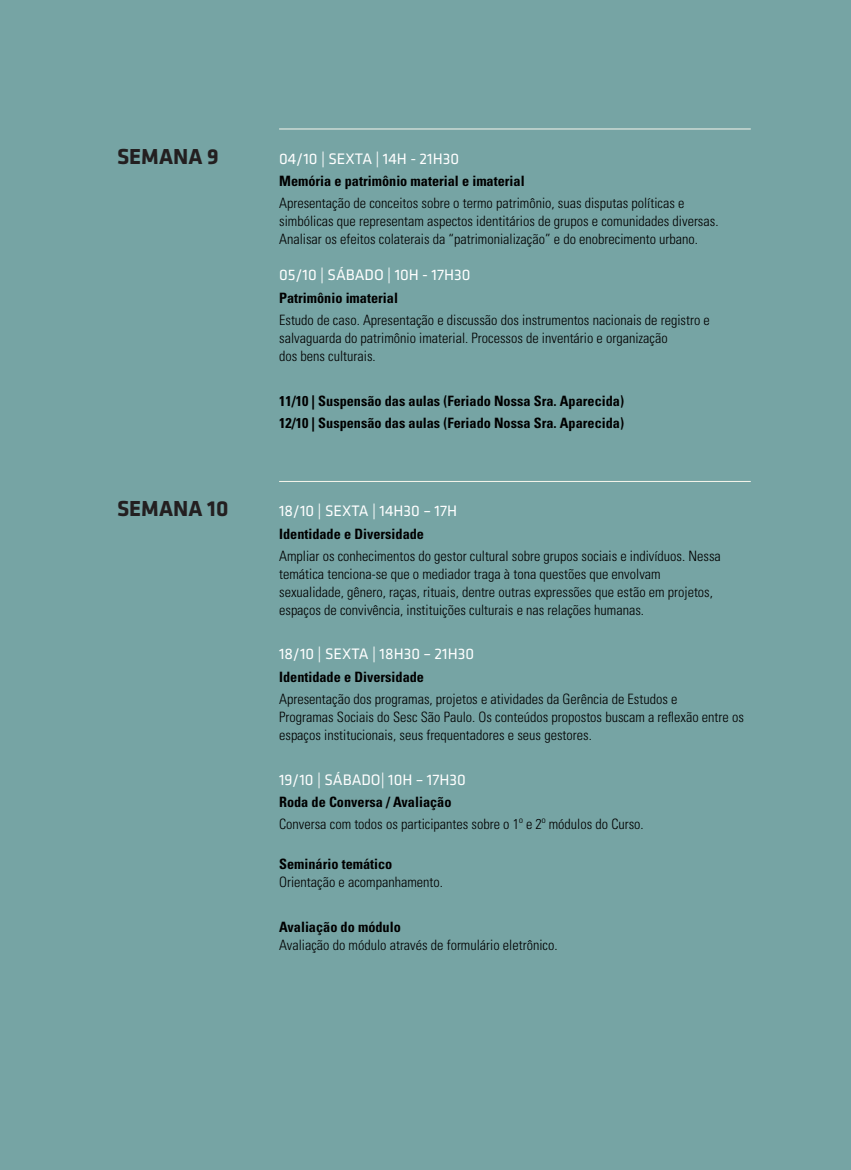
<style>
.page{position:relative;width:851px;height:1170px;background:#fff}
.page>*{position:absolute;margin:0;border:0;box-sizing:border-box;transform-origin:0 0}
.novo_texto{font:700 22.5px "Klavika CH";color:#231f20}
.novo_texto-2{font:15.75px "Klavika CH";color:#fff}
.t1{font:300 condensed 14.25px/18px "Univers";color:#000}
.TITULO_atividade{font:700 condensed 14.25px "Univers";color:#000}
.s1{font-weight:700}
</style>
<div class="page">
<div style="left:0;top:0;width:850px;height:1169px;background:#76a4a4"></div>
<hr style="left:279px;top:129px;width:471px;height:1px;background:#f7f6ec">
<hr style="left:279px;top:481px;width:471px;height:1px;background:#f7f6ec">
<p class="novo_texto" style="left:117px;top:140px;width:103px">SEMANA 9</p>
<p class="novo_texto-2" style="left:279px;top:148px;width:181px">04/10 | SEXTA | 14H - 21H30</p>
<p class="TITULO_atividade" style="left:279px;top:172px;width:247px">Memória e patrimônio material e imaterial</p>
<p class="t1" style="left:279px;top:194px;width:441px">Apresentação de conceitos sobre o termo patrimônio, suas disputas políticas e simbólicas que representam aspectos identitários de grupos e comunidades diversas.<br>Analisar os efeitos colaterais da “patrimonialização” e do enobrecimento urbano.</p>
<p class="novo_texto-2" style="left:279px;top:265px;width:193px">05/10 | SÁBADO | 10H - 17H30</p>
<p class="TITULO_atividade" style="left:279px;top:289px;width:120px">Patrimônio imaterial</p>
<p class="t1" style="left:279px;top:311px;width:432px">Estudo de caso. Apresentação e discussão dos instrumentos nacionais de registro e salvaguarda do patrimônio imaterial. Processos de inventário e organização<br>dos bens culturais.</p>
<p class="TITULO_atividade" style="left:279px;top:391px;width:346px">11/10 | Suspensão das aulas (Feriado Nossa Sra. Aparecida)</p>
<p class="TITULO_atividade" style="left:279px;top:414px;width:346px">12/10 | Suspensão das aulas (Feriado Nossa Sra. Aparecida)</p>
<p class="novo_texto" style="left:117px;top:492px;width:113px">SEMANA 10</p>
<p class="novo_texto-2" style="left:279px;top:501px;width:179px">18/10 | SEXTA | 14H30 – 17H</p>
<p class="TITULO_atividade" style="left:279px;top:524px;width:146px">Identidade e Diversidade</p>
<p class="t1" style="left:279px;top:547px;width:443px">Ampliar os conhecimentos do gestor cultural sobre grupos sociais e indivíduos. Nessa temática tenciona-se que o mediador traga à tona questões que envolvam sexualidade, gênero, raças, rituais, dentre outras expressões que estão em projetos, espaços de convivência, instituições culturais e nas relações humanas.</p>
<p class="novo_texto-2" style="left:279px;top:644px;width:196px">18/10 | SEXTA | 18H30 – 21H30</p>
<p class="TITULO_atividade" style="left:279px;top:667px;width:146px">Identidade e Diversidade</p>
<p class="t1" style="left:279px;top:690px;width:466px">Apresentação dos programas, projetos e atividades da Gerência de Estudos e<br>Programas Sociais do Sesc São Paulo. Os conteúdos propostos buscam a reflexão entre os espaços institucionais, seus frequentadores e seus gestores.</p>
<p class="novo_texto-2" style="left:279px;top:769px;width:188px">19/10 | SÁBADO| 10H – 17H30</p>
<p class="TITULO_atividade" style="left:279px;top:793px;width:174px">Roda de Conversa / Avaliação</p>
<p class="t1" style="left:279px;top:815px;width:366px">Conversa com todos os participantes sobre o 1º e 2º módulos do Curso.</p>
<p class="t1" style="left:279px;top:855px;width:165px"><span class="s1">Seminário temático<br></span>Orientação e acompanhamento.</p>
<p class="t1" style="left:279px;top:917px;width:280px"><span class="s1">Avaliação do módulo<br></span>Avaliação do módulo através de formulário eletrônico.</p>
</div>
